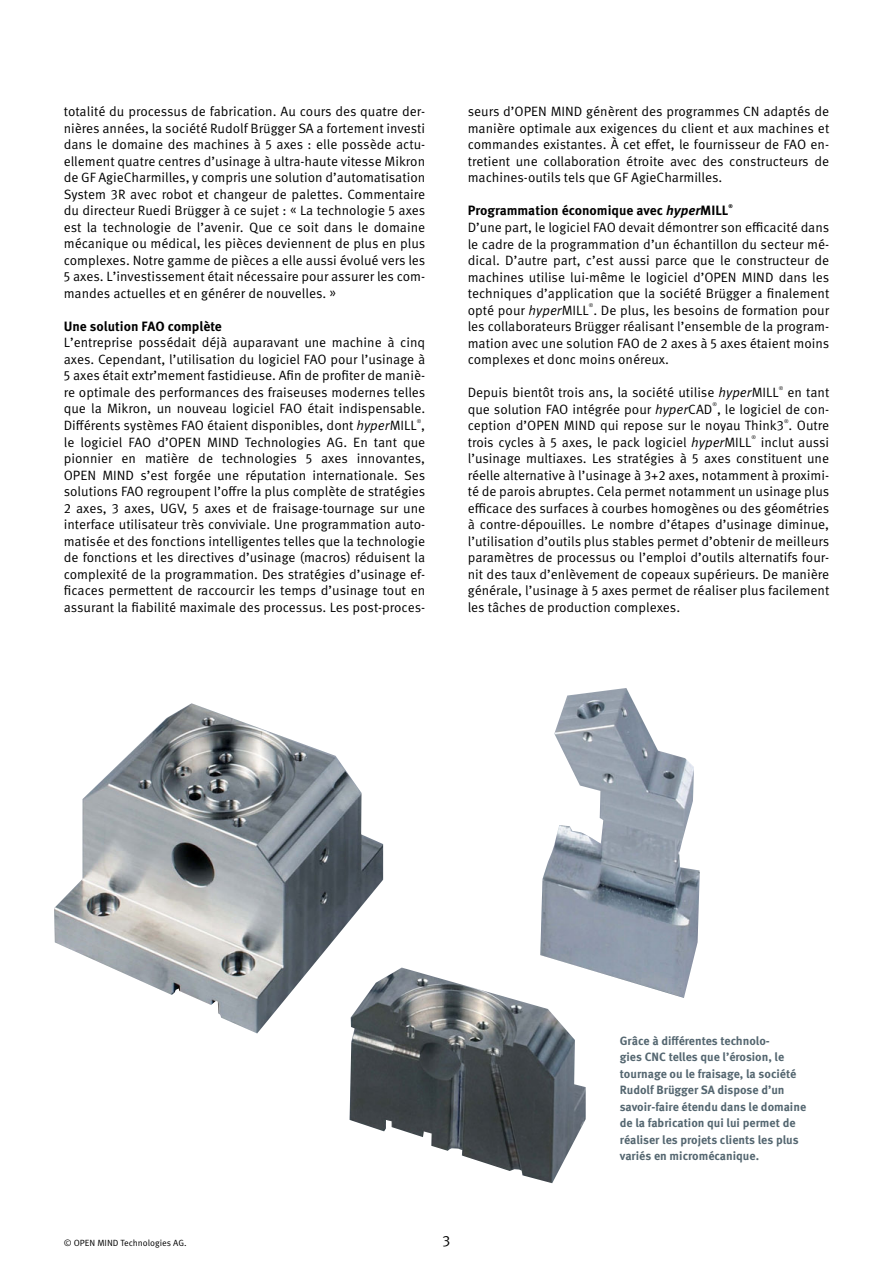
<style>
.page{position:relative;width:893px;height:1263px;background:#fff}
.page>*{position:absolute;margin:0;border:0;box-sizing:border-box;transform-origin:0 0}
.t1{font:15px "Meta Pro";color:#000}
.t2{font:13.5px/16.5px "Meta Pro";color:#000;text-align:justify}
.t3{font:700 13.5px "Meta Pro";color:#000}
.t4{font:700 12px/16.5px "Meta Pro";color:#546670}
.t5{font:9px "Meta Pro";color:#000}
.t6{font:5.25px "Meta Pro";color:#000}
.t7{font:700 5.25px "Meta Pro";color:#000}
.s1{font-style:italic}
</style>
<div class="page">
<img style="left:540px;top:688px;width:160px;height:310px">
<img style="left:350px;top:967px;width:236px;height:216px">
<img style="left:54px;top:703px;width:329px;height:330px">
<p class="t2" style="left:64px;top:104px;width:363px">totalité du processus de fabrication. Au cours des quatre der&shy;nières années, la société Rudolf Brügger SA a fortement investi dans le domaine des machines à 5 axes : elle possède actu&shy;ellement quatre centres d’usinage à ultra-haute vitesse Mikron de GF AgieCharmilles, y compris une solution d’automatisation System 3R avec robot et changeur de palettes. Commentaire du directeur Ruedi Brügger à ce sujet : « La technologie 5 axes est la technologie de l’avenir. Que ce soit dans le domaine mécanique ou médical, les pièces deviennent de plus en plus complexes. Notre gamme de pièces a elle aussi évolué vers les 5 axes. L’investissement était nécessaire pour assurer les com&shy;mandes actuelles et en générer de nouvelles. »</p>
<p class="t3" style="left:64px;top:318px;width:160px">Une solution FAO complète</p>
<p class="t2" style="left:64px;top:335px;width:363px">L’entreprise possédait déjà auparavant une machine à cinq axes. Cependant, l’utilisation du logiciel FAO pour l’usinage à 5 axes était extr’mement fastidieuse. Afin de profiter de maniè&shy;re optimale des performances des fraiseuses modernes telles que la Mikron, un nouveau logiciel FAO était indispensable.<br>Différents systèmes FAO étaient disponibles, dont <span class="s1">hyper</span>MILL ,</p>
<p class="t6" style="left:417px;top:418px;width:6px">®</p>
<p class="t2" style="left:64px;top:434px;width:363px">le logiciel FAO d’OPEN MIND Technologies AG. En tant que pionnier en matière de technologies 5 axes innovantes, OPEN MIND s’est forgée une réputation internationale. Ses solutions FAO regroupent l’offre la plus complète de stratégies 2 axes, 3 axes, UGV, 5 axes et de fraisage-tournage sur une interface utilisateur très conviviale. Une programmation auto&shy;matisée et des fonctions intelligentes telles que la technologie de fonctions et les directives d’usinage (macros) réduisent la complexité de la programmation. Des stratégies d’usinage ef&shy;ficaces permettent de raccourcir les temps d’usinage tout en assurant la fiabilité maximale des processus. Les post-proces-</p>
<p class="t2" style="left:468px;top:104px;width:363px">seurs d’OPEN MIND génèrent des programmes CN adaptés de manière optimale aux exigences du client et aux machines et commandes existantes. À cet effet, le fournisseur de FAO en&shy;tretient une collaboration étroite avec des constructeurs de machines-outils tels que GF AgieCharmilles.</p>
<p class="t3" style="left:468px;top:202px;width:262px">Programmation économique avec <span class="s1">hyper</span>MILL</p>
<p class="t7" style="left:728px;top:203px;width:6px">®</p>
<p class="t2" style="left:468px;top:219px;width:363px">D’une part, le logiciel FAO devait démontrer son efficacité dans le cadre de la programmation d’un échantillon du secteur mé&shy;dical. D’autre part, c’est aussi parce que le constructeur de machines utilise lui-même le logiciel d’OPEN MIND dans les techniques d’application que la société Brügger a finalement opté pour <span class="s1">hyper</span>MILL . De plus, les besoins de formation pour</p>
<p class="t6" style="left:589px;top:302px;width:6px">®</p>
<p class="t2" style="left:468px;top:318px;width:363px">les collaborateurs Brügger réalisant l’ensemble de la program&shy;mation avec une solution FAO de 2 axes à 5 axes étaient moins complexes et donc moins onéreux.</p>
<p class="t2" style="left:468px;top:384px;width:312px">Depuis bientôt trois ans, la société utilise <span class="s1">hyper</span>MILL</p>
<p class="t6" style="left:779px;top:385px;width:6px">®</p>
<p class="t2" style="left:468px;top:384px;width:363px;text-align:right">en tant<br>que solution FAO intégrée pour <span class="s1">hyper</span>CAD , le logiciel de con-</p>
<p class="t6" style="left:712px;top:401px;width:6px">®</p>
<p class="t2" style="left:468px;top:417px;width:363px">ception d’OPEN MIND qui repose sur le noyau Think3 . Outre</p>
<p class="t6" style="left:784px;top:418px;width:6px">®</p>
<p class="t2" style="left:468px;top:434px;width:285px">trois cycles à 5 axes, le pack logiciel <span class="s1">hyper</span>MILL</p>
<p class="t6" style="left:751px;top:434px;width:6px">®</p>
<p class="t2" style="left:468px;top:434px;width:363px;text-indent:293px">inclut aussi l’usinage multiaxes. Les stratégies à 5 axes constituent une réelle alternative à l’usinage à 3+2 axes, notamment à proximi&shy;té de parois abruptes. Cela permet notamment un usinage plus efficace des surfaces à courbes homogènes ou des géométries à contre-dépouilles. Le nombre d’étapes d’usinage diminue, l’utilisation d’outils plus stables permet d’obtenir de meilleurs paramètres de processus ou l’emploi d’outils alternatifs four&shy;nit des taux d’enlèvement de copeaux supérieurs. De manière générale, l’usinage à 5 axes permet de réaliser plus facilement les tâches de production complexes.</p>
<p class="t5" style="left:64px;top:1237px;width:124px">© OPEN MIND Technologies AG.</p>
<p class="t1" style="left:443px;top:1232px;width:9px">3</p>
<p class="t4" style="left:620px;top:1032px;width:188px">Grâce à différentes technolo-<br>gies CNC telles que l’érosion, le tournage ou le fraisage, la société Rudolf Brügger SA dispose d’un savoir-faire étendu dans le domaine de la fabrication qui lui permet de réaliser les projets clients les plus variés en micromécanique.</p>
</div>
